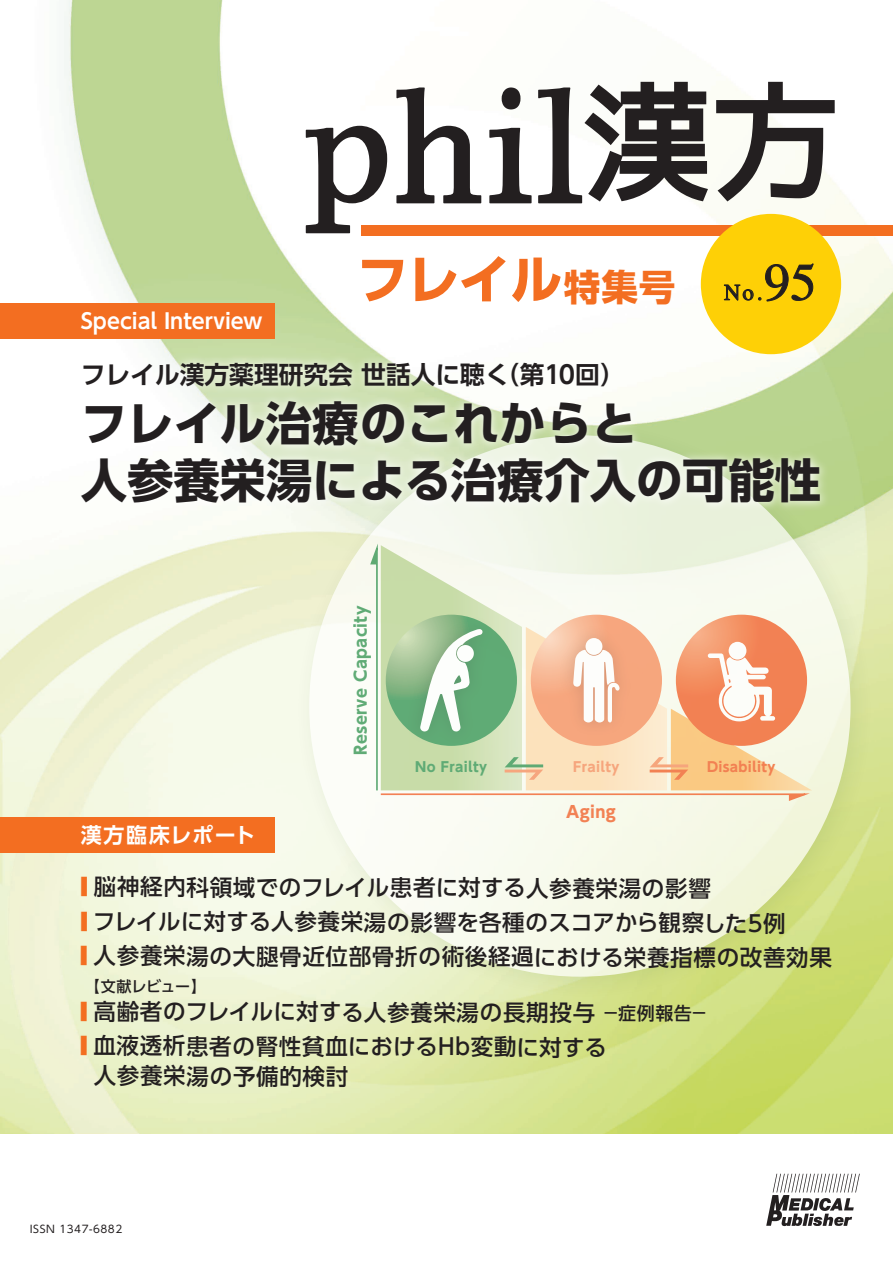
<style>
.page{position:relative;width:893px;height:1263px;background:#fff}
.page>*{position:absolute;margin:0;border:0;box-sizing:border-box;transform-origin:0 0}
.t1{font:52.5px "Times";color:#231f20}
.t2{font:700 52.35px "UD Shin Go Pr 6";color:#f36e21}
.t3{font:700 46.5px/57px "UD Shin Go Pr 6";letter-spacing:-.005em;color:#231f20}
.t4{font:700 24.75px "UD Shin Go Pr 6 De";color:#231f20}
.t5{font:500 22.5px/29.5px "UD Shin Go Pr 6";letter-spacing:.025em;color:#231f20}
.t6{font:500 22.5px "UD Shin Go Pr 6";letter-spacing:.005em;color:#231f20}
.t7{font:22.5px "Times";color:#231f20}
.t8{font:700 21px "UD Shin Go Pr 6 De";color:#fff}
.t9{font:700 21px "UD Shin Go Pr 6 De";letter-spacing:.075em;color:#fff}
.t10{font:700 16.2px "UD Shin Go Pr 6";letter-spacing:.025em;color:#2c904b}
.t11{font:700 16.2px "UD Shin Go Pr 6";letter-spacing:.025em;color:#f15921}
.t12{font:500 15px "UD Shin Go Pr 6";letter-spacing:-.03em;color:#231f20}
.t13{font:700 13.5px "UD Shin Go Pr 6";letter-spacing:.025em;color:#f15921}
.t14{font:700 13.5px "UD Shin Go Pr 6";letter-spacing:.025em;color:#2c904b}
.t15{font:700 13.5px "UD Shin Go Pr 6";letter-spacing:.025em;color:#f68a58}
.t16{font:10.5px "UD Shin Go Pro";letter-spacing:.05em;color:#231f20}
.s1{font-size:36.6px}
.s2{color:#f36e21}
.s3{font-size:18px}
</style>
<div class="page">
<img style="left:0;top:0;width:893px;height:1134px">
<svg style="left:766px;top:1174px;width:94px;height:52px"></svg>
<div style="left:361px;top:225px;width:532px;height:11px;background:#f36e21"></div>
<svg style="left:306px;top:126px;width:81px;height:107px"></svg>
<svg style="left:396px;top:87px;width:85px;height:116px"></svg>
<div style="left:502px;top:87px;width:18px;height:22px;background:#231f20;border-radius:50%"></div>
<svg style="left:489px;top:128px;width:43px;height:75px"></svg>
<svg style="left:538px;top:82px;width:170px;height:121px"></svg>
<svg style="left:716px;top:82px;width:119px;height:119px"></svg>
<img style="left:287px;top:413px;width:594px;height:594px">
<svg style="left:309px;top:435px;width:542px;height:542px;fill:#f7faeb"></svg>
<div style="left:701px;top:214px;width:140px;height:140px;background:#fed006;border-radius:50%"></div>
<svg style="left:724px;top:263px;width:90px;height:39px"></svg>
<svg style="left:369px;top:544px;width:443px;height:258px"></svg>
<div style="left:0;top:303px;width:274px;height:36px;background:#f36e21"></div>
<div style="left:0;top:817px;width:274px;height:36px;background:#f36e21"></div>
<img style="left:68px;top:349px;width:766px;height:180px">
<p class="t8" style="left:81px;top:304px;width:183px">Special Interview</p>
<h2 class="t2" style="left:356px;top:236px;width:321px">フレイル<span class="s1">特集号</span></h2>
<h1 class="t1" style="left:764px;top:233px;width:54px">95</h1>
<p class="t7" style="left:724px;top:271px;width:39px">No.</p>
<p class="t4" style="left:81px;top:354px;width:546px">フレイル漢方薬理研究会 世話人に聴く（第10回）</p>
<h3 class="t3" style="left:81px;top:394px;width:742px">フレイル治療のこれからと<br>人参養栄湯による治療介入の可能性</h3>
<p class="t9" style="left:81px;top:818px;width:176px">漢方臨床レポート</p>
<p class="t10" style="left:347px;top:755px;width:151px;rotate:-90deg">Reserve Capacity</p>
<p class="t14" style="left:415px;top:756px;width:73px">No Frailty</p>
<p class="t15" style="left:573px;top:756px;width:48px">Frailty</p>
<p class="t13" style="left:707px;top:756px;width:70px">Disability</p>
<p class="t11" style="left:566px;top:798px;width:51px">Aging</p>
<p class="t5" style="left:81px;top:872px;width:632px"><span class="s2">■</span> 脳神経内科領域でのフレイル患者に対する人参養栄湯の影響</p>
<p class="t6" style="left:81px;top:904px;width:707px"><span class="s2">■</span> フレイルに対する人参養栄湯の影響を各種のスコアから観察した5例</p>
<p class="t5" style="left:81px;top:941px;width:753px"><span class="s2">■</span> 人参養栄湯の大腿骨近位部骨折の術後経過における栄養指標の改善効果</p>
<p class="t12" style="left:85px;top:974px;width:123px">【文献レビュー】</p>
<p class="t5" style="left:80px;top:996px;width:629px"><span class="s2">■</span> 高齢者のフレイルに対する人参養栄湯の長期投与 <span class="s3">－症例報告－</span></p>
<p class="t5" style="left:94px;top:1031px;width:515px;text-indent:-13px"><span class="s2">■</span> 血液透析患者の腎性貧血におけるHb変動に対する人参養栄湯の予備的検討</p>
<p class="t16" style="left:30px;top:1221px;width:94px">ISSN 1347-6882</p>
</div>
